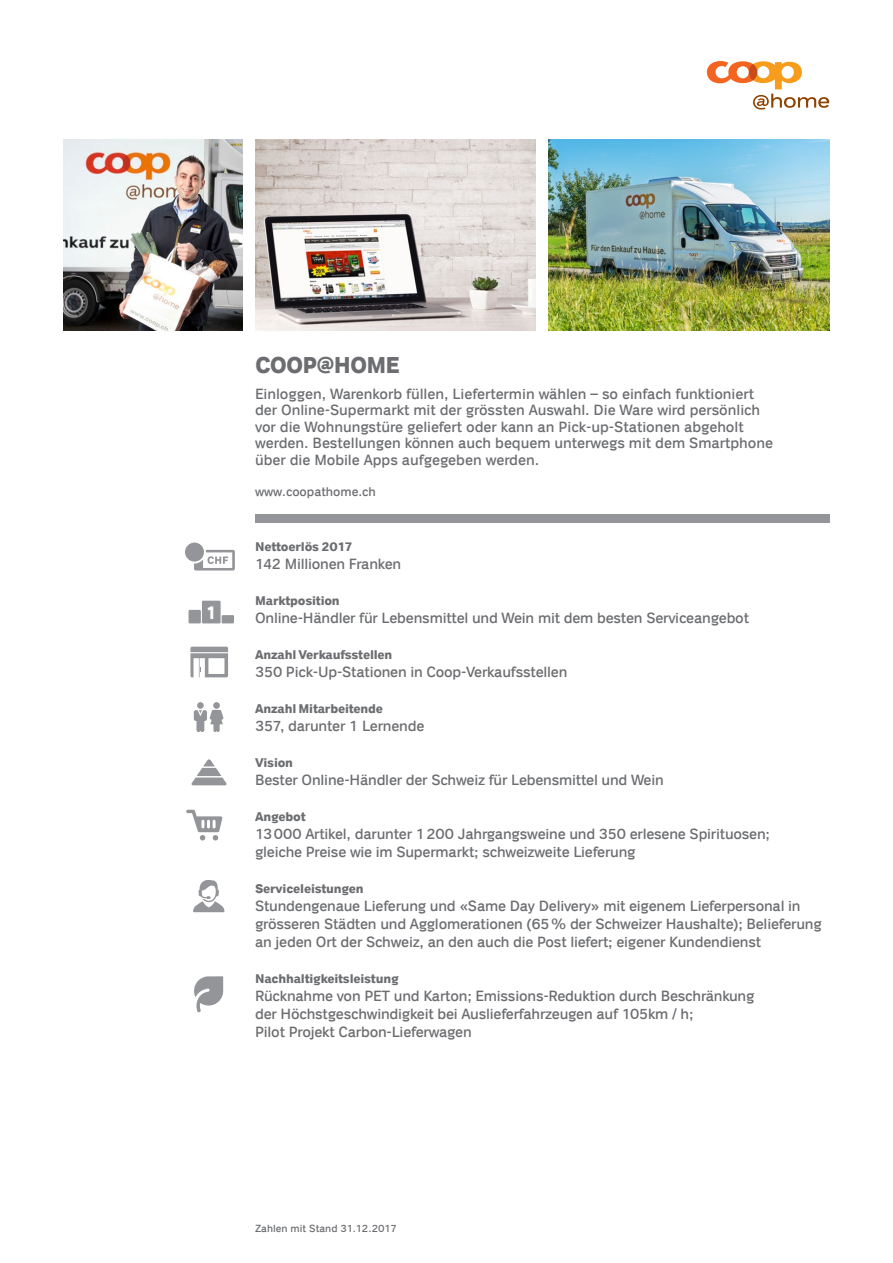
<style>
.page{position:relative;width:893px;height:1263px;background:#fff}
.page>*{position:absolute;margin:0;border:0;box-sizing:border-box;transform-origin:0 0}
.t1{font:700 23.25px "Coop";letter-spacing:-.04em;color:#6c6d70}
.t2{font:700 18.75px "Coop";color:#fff;scale:.86 1}
.t3{font:15px/18px "Coop";letter-spacing:-.015em;color:#6c6d70}
.t4{font:700 12.75px "Coop";letter-spacing:-.015em;color:#6c6d70}
.t5{font:12.75px "Coop";letter-spacing:-.005em;color:#6c6d70}
.t6{font:10.5px "Coop";color:#6c6d70}
</style>
<div class="page">
<svg style="left:194px;top:550px;width:41px;height:20px"></svg>
<div style="left:185px;top:543px;width:19px;height:19px;background:#939598;border-radius:50%"></div>
<div style="left:202px;top:601px;width:19px;height:22px;background:#939598"></div>
<div style="left:222px;top:615px;width:12px;height:8px;background:#939598"></div>
<div style="left:189px;top:610px;width:12px;height:13px;background:#939598"></div>
<svg style="left:190px;top:647px;width:38px;height:30px"></svg>
<svg style="left:194px;top:702px;width:30px;height:30px"></svg>
<svg style="left:191px;top:759px;width:36px;height:26px"></svg>
<svg style="left:186px;top:810px;width:36px;height:30px"></svg>
<svg style="left:193px;top:880px;width:31px;height:32px"></svg>
<svg style="left:194px;top:976px;width:29px;height:36px"></svg>
<img style="left:64px;top:139px;width:178px;height:192px">
<svg style="left:707px;top:61px;width:122px;height:49px"></svg>
<div style="left:255px;top:515px;width:574px;height:8px;background:#939598"></div>
<img style="left:548px;top:139px;width:281px;height:192px">
<img style="left:255px;top:139px;width:281px;height:192px">
<p class="t2" style="left:206px;top:602px;width:14px">1</p>
<h1 class="t1" style="left:255px;top:352px;width:146px">COOP@HOME</h1>
<p class="t3" style="left:255px;top:385px;width:519px;line-height:16.5px">Einloggen, Warenkorb füllen, Liefertermin wählen – so einfach funktioniert der Online-Supermarkt mit der grössten Auswahl. Die Ware wird persönlich vor die Wohnungstüre geliefert oder kann an Pick-up-Stationen abgeholt werden. Bestellungen können auch bequem unterwegs mit dem Smartphone über die Mobile Apps aufgegeben werden.</p>
<p class="t5" style="left:255px;top:484px;width:122px">www.coopathome.ch</p>
<p class="t4" style="left:255px;top:540px;width:99px">Nettoerlös 2017</p>
<p class="t3" style="left:255px;top:555px;width:148px">142 Millionen Franken</p>
<p class="t4" style="left:255px;top:594px;width:86px">Marktposition</p>
<p class="t3" style="left:255px;top:609px;width:495px">Online-Händler für Lebensmittel und Wein mit dem besten Serviceangebot</p>
<p class="t4" style="left:255px;top:648px;width:139px">Anzahl Verkaufsstellen</p>
<p class="t3" style="left:255px;top:663px;width:314px">350 Pick-Up-Stationen in Coop-Verkaufsstellen</p>
<p class="t4" style="left:255px;top:702px;width:129px">Anzahl Mitarbeitende</p>
<p class="t3" style="left:255px;top:717px;width:171px">357, darunter 1 Lernende</p>
<p class="t4" style="left:255px;top:756px;width:40px">Vision</p>
<p class="t3" style="left:255px;top:771px;width:410px">Bester Online-Händler der Schweiz für Lebensmittel und Wein</p>
<p class="t4" style="left:255px;top:810px;width:52px">Angebot</p>
<p class="t3" style="left:255px;top:825px;width:517px">13000 Artikel, darunter 1200 Jahrgangsweine und 350 erlesene Spirituosen; gleiche Preise wie im Supermarkt; schweizweite Lieferung</p>
<p class="t4" style="left:255px;top:882px;width:110px">Serviceleistungen</p>
<p class="t3" style="left:255px;top:897px;width:568px">Stundengenaue Lieferung und «Same Day Delivery» mit eigenem Lieferpersonal in grösseren Städten und Agglomerationen (65% der Schweizer Haushalte); Belieferung an jeden Ort der Schweiz, an den auch die Post liefert; eigener Kundendienst</p>
<p class="t4" style="left:255px;top:972px;width:145px">Nachhaltigkeitsleistung</p>
<p class="t3" style="left:255px;top:987px;width:501px">Rücknahme von PET und Karton; Emissions-Reduktion durch Beschränkung der Höchstgeschwindigkeit bei Auslieferfahrzeugen auf 105km / h;<br>Pilot Projekt Carbon-Lieferwagen</p>
<p class="t6" style="left:255px;top:1223px;width:143px">Zahlen mit Stand 31.12.2017</p>
</div>
